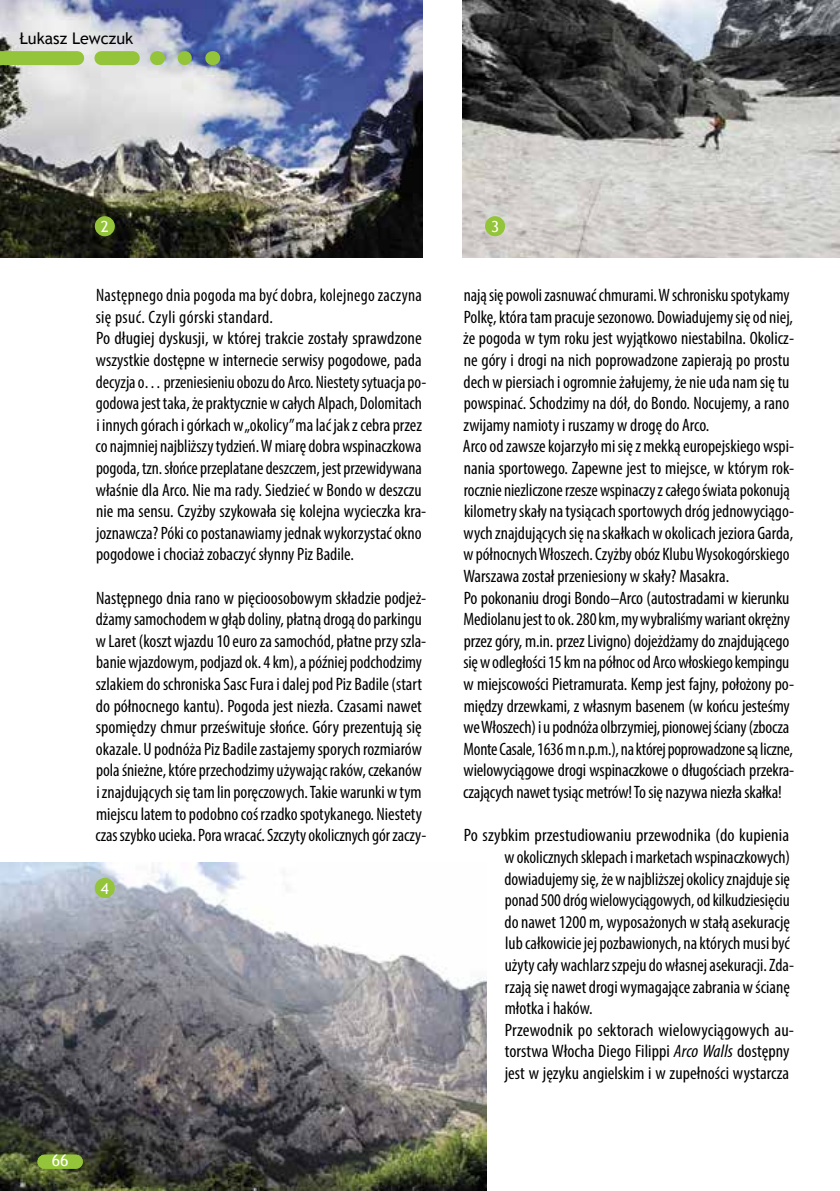
<style>
.page{position:relative;width:840px;height:1191px;background:#fff}
.page>*{position:absolute;margin:0;border:0;box-sizing:border-box;transform-origin:0 0}
.t1{font:condensed 18px/21.6px "Myriad Pro";color:#000}
.t2{font:16px "Trebuchet MS";color:#000}
.t3{font:16px "Trebuchet MS";color:#fff}
.t4{font:15.4px "Trebuchet MS";color:#fff}
.s1{font-style:italic}
</style>
<div class="page">
<img style="left:462px;top:0;width:377px;height:258px">
<img style="left:0;top:863px;width:486px;height:328px">
<img style="left:0;top:0;width:422px;height:258px">
<div style="left:484px;top:216px;width:21px;height:20px;background:#94c43a;border-radius:50%"></div>
<div style="left:95px;top:216px;width:20px;height:20px;background:#94c43a;border-radius:50%"></div>
<div style="left:95px;top:878px;width:20px;height:20px;background:#94c43a;border-radius:50%"></div>
<div style="left:0;top:51px;width:77px;height:14px;background:#94c43a"></div>
<svg style="left:184px;top:51px;width:14px;height:14px"></svg>
<svg style="left:157px;top:51px;width:1px;height:14px"></svg>
<svg style="left:212px;top:51px;width:1px;height:14px"></svg>
<div style="left:101px;top:51px;width:32px;height:14px;background:#94c43a"></div>
<div style="left:44px;top:1154px;width:32px;height:14px;background:#94c43a"></div>
<p class="t2" style="left:20px;top:28px;width:115px">Łukasz Lewczuk</p>
<p class="t4" style="left:101px;top:217px;width:10px">2</p>
<p class="t4" style="left:491px;top:217px;width:10px">3</p>
<p class="t1" style="left:95px;top:284px;width:332px">Następnego dnia pogoda ma być dobra, kolejnego zaczyna się psuć. Czyli górski standard.<br>Po długiej dyskusji, w której trakcie zostały sprawdzone wszystkie dostępne w internecie serwisy pogodowe, pada decyzja o… przeniesieniu obozu do Arco. Niestety sytuacja po&shy;godowa jest taka, że praktycznie w całych Alpach, Dolomitach i innych górach i górkach w „okolicy” ma lać jak z cebra przez co najmniej najbliższy tydzień. W miarę dobra wspinaczkowa pogoda, tzn. słońce przeplatane deszczem, jest przewidywana właśnie dla Arco. Nie ma rady. Siedzieć w Bondo w deszczu nie ma sensu. Czyżby szykowała się kolejna wycieczka kra&shy;joznawcza? Póki co postanawiamy jednak wykorzystać okno pogodowe i chociaż zobaczyć słynny Piz Badile.</p>
<p class="t1" style="left:95px;top:586px;width:332px">Następnego dnia rano w pięcioosobowym składzie podjeż&shy;dżamy samochodem w głąb doliny, płatną drogą do parkingu w Laret (koszt wjazdu 10 euro za samochód, płatne przy szla&shy;banie wjazdowym, podjazd ok. 4 km), a później podchodzimy szlakiem do schroniska Sasc Fura i dalej pod Piz Badile (start do północnego kantu). Pogoda jest niezła. Czasami nawet spomiędzy chmur prześwituje słońce. Góry prezentują się okazale. U podnóża Piz Badile zastajemy sporych rozmiarów pola śnieżne, które przechodzimy używając raków, czekanów i znajdujących się tam lin poręczowych. Takie warunki w tym miejscu latem to podobno coś rzadko spotykanego. Niestety czas szybko ucieka. Pora wracać. Szczyty okolicznych gór zaczy-</p>
<p class="t4" style="left:101px;top:879px;width:10px">4</p>
<p class="t3" style="left:52px;top:1151px;width:18px">66</p>
<p class="t1" style="left:462px;top:284px;width:332px">nają się powoli zasnuwać chmurami. W schronisku spotykamy Polkę, która tam pracuje sezonowo. Dowiadujemy się od niej, że pogoda w tym roku jest wyjątkowo niestabilna. Okolicz&shy;ne góry i drogi na nich poprowadzone zapierają po prostu dech w piersiach i ogromnie żałujemy, że nie uda nam się tu powspinać. Schodzimy na dół, do Bondo. Nocujemy, a rano zwijamy namioty i ruszamy w drogę do Arco.<br>Arco od zawsze kojarzyło mi się z mekką europejskiego wspi&shy;nania sportowego. Zapewne jest to miejsce, w którym rok&shy;rocznie niezliczone rzesze wspinaczy z całego świata pokonują kilometry skały na tysiącach sportowych dróg jednowyciągo&shy;wych znajdujących się na skałkach w okolicach jeziora Garda, w północnych Włoszech. Czyżby obóz Klubu Wysokogórskiego Warszawa został przeniesiony w skały? Masakra.<br>Po pokonaniu drogi Bondo–Arco (autostradami w kierunku Mediolanu jest to ok. 280 km, my wybraliśmy wariant okrężny przez góry, m.in. przez Livigno) dojeżdżamy do znajdującego się w odległości 15 km na północ od Arco włoskiego kempingu w miejscowości Pietramurata. Kemp jest fajny, położony po&shy;między drzewkami, z własnym basenem (w końcu jesteśmy we Włoszech) i u podnóża olbrzymiej, pionowej ściany (zbocza Monte Casale, 1636 m n.p.m.), na której poprowadzone są liczne, wielowyciągowe drogi wspinaczkowe o długościach przekra&shy;czających nawet tysiąc metrów! To się nazywa niezła skałka!</p>
<p class="t1" style="left:504px;top:824px;width:291px;text-indent:-41px">Po szybkim przestudiowaniu przewodnika (do kupienia w okolicznych sklepach i marketach wspinaczkowych) dowiadujemy się, że w najbliższej okolicy znajduje się ponad 500 dróg wielowyciągowych, od kilkudziesięciu do nawet 1200 m, wyposażonych w stałą asekurację lub całkowicie jej pozbawionych, na których musi być użyty cały wachlarz szpeju do własnej asekuracji. Zda&shy;rzają się nawet drogi wymagające zabrania w ścianę młotka i haków.<br>Przewodnik po sektorach wielowyciągowych au&shy;torstwa Włocha Diego Filippi <span class="s1">Arco Walls</span> dostępny jest w języku angielskim i w zupełności wystarcza</p>
</div>
